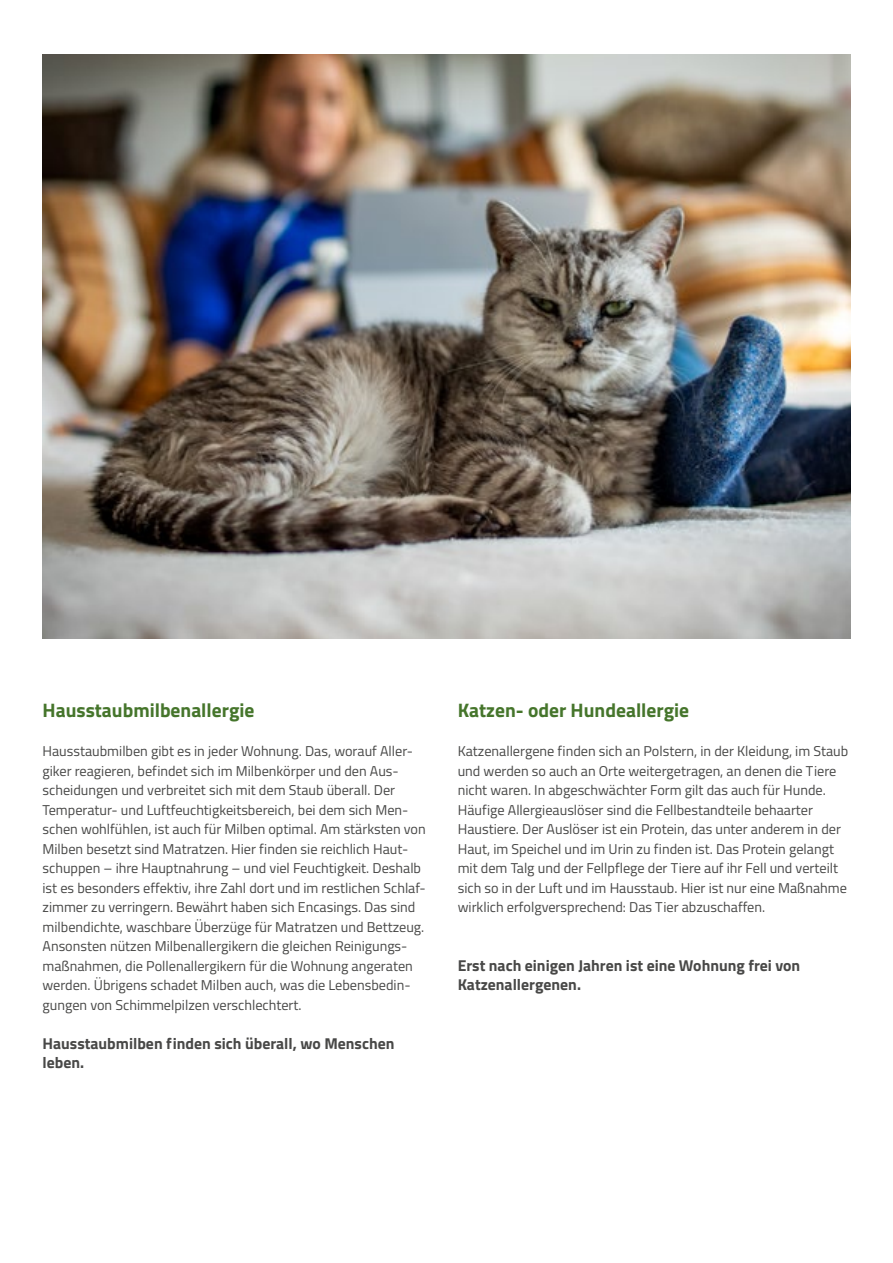
<style>
.page{position:relative;width:893px;height:1263px;background:#fff}
.page>*{position:absolute;margin:0;border:0;box-sizing:border-box;transform-origin:0 0}
.H2_13pt_bold_364{font:700 19.5px "BGEK Titillium";color:#45752b}
.P_Zw_10_5pt_bold_85k{font:700 15.75px/19.5px "BGEK Titillium";color:#484847}
.P_Fließtext_9_5_12pt{font:14.25px/19.5px "BGEK Titillium";color:#484847}
</style>
<div class="page">
<img style="left:43px;top:54px;width:807px;height:585px">
<h2 class="H2_13pt_bold_364" style="left:43px;top:695px;width:213px">Hausstaubmilbenallergie</h2>
<p class="P_Fließtext_9_5_12pt" style="left:43px;top:741px;width:385px">Hausstaubmilben gibt es in jeder Wohnung. Das, worauf Aller&shy;giker reagieren, befindet sich im Milbenkörper und den Aus-‑ scheidungen und verbreitet sich mit dem Staub überall. Der Temperatur- und Luftfeuchtigkeitsbereich, bei dem sich Men&shy;schen wohlfühlen, ist auch für Milben optimal. Am stärksten von Milben besetzt sind Matratzen. Hier finden sie reichlich Haut&shy;schuppen – ihre Hauptnahrung – und viel Feuchtigkeit. Deshalb ist es besonders effektiv, ihre Zahl dort und im restlichen Schlaf&shy;zimmer zu verringern. Bewährt haben sich Encasings. Das sind milbendichte, waschbare Überzüge für Matratzen und Bettzeug.<br>Ansonsten nützen Milbenallergikern die gleichen Reinigungs&shy;maßnahmen, die Pollenallergikern für die Wohnung angeraten werden. Übrigens schadet Milben auch, was die Lebensbedin&shy;gungen von Schimmelpilzen verschlechtert.</p>
<p class="P_Zw_10_5pt_bold_85k" style="left:43px;top:1032px;width:353px">Hausstaubmilben finden sich überall, wo Menschen leben.</p>
<h2 class="H2_13pt_bold_364" style="left:458px;top:695px;width:233px">Katzen- oder Hundeallergie</h2>
<p class="P_Fließtext_9_5_12pt" style="left:458px;top:741px;width:392px">Katzenallergene finden sich an Polstern, in der Kleidung, im Staub und werden so auch an Orte weitergetragen, an denen die Tiere nicht waren. In abgeschwächter Form gilt das auch für Hunde.<br>Häufige Allergieauslöser sind die Fellbestandteile behaarter Haustiere. Der Auslöser ist ein Protein, das unter anderem in der Haut, im Speichel und im Urin zu finden ist. Das Protein gelangt mit dem Talg und der Fellpflege der Tiere auf ihr Fell und verteilt sich so in der Luft und im Hausstaub. Hier ist nur eine Maßnahme wirklich erfolgversprechend: Das Tier abzuschaffen.</p>
<p class="P_Zw_10_5pt_bold_85k" style="left:458px;top:954px;width:344px">Erst nach einigen Jahren ist eine Wohnung frei von<br>Katzenallergenen.</p>
</div>
